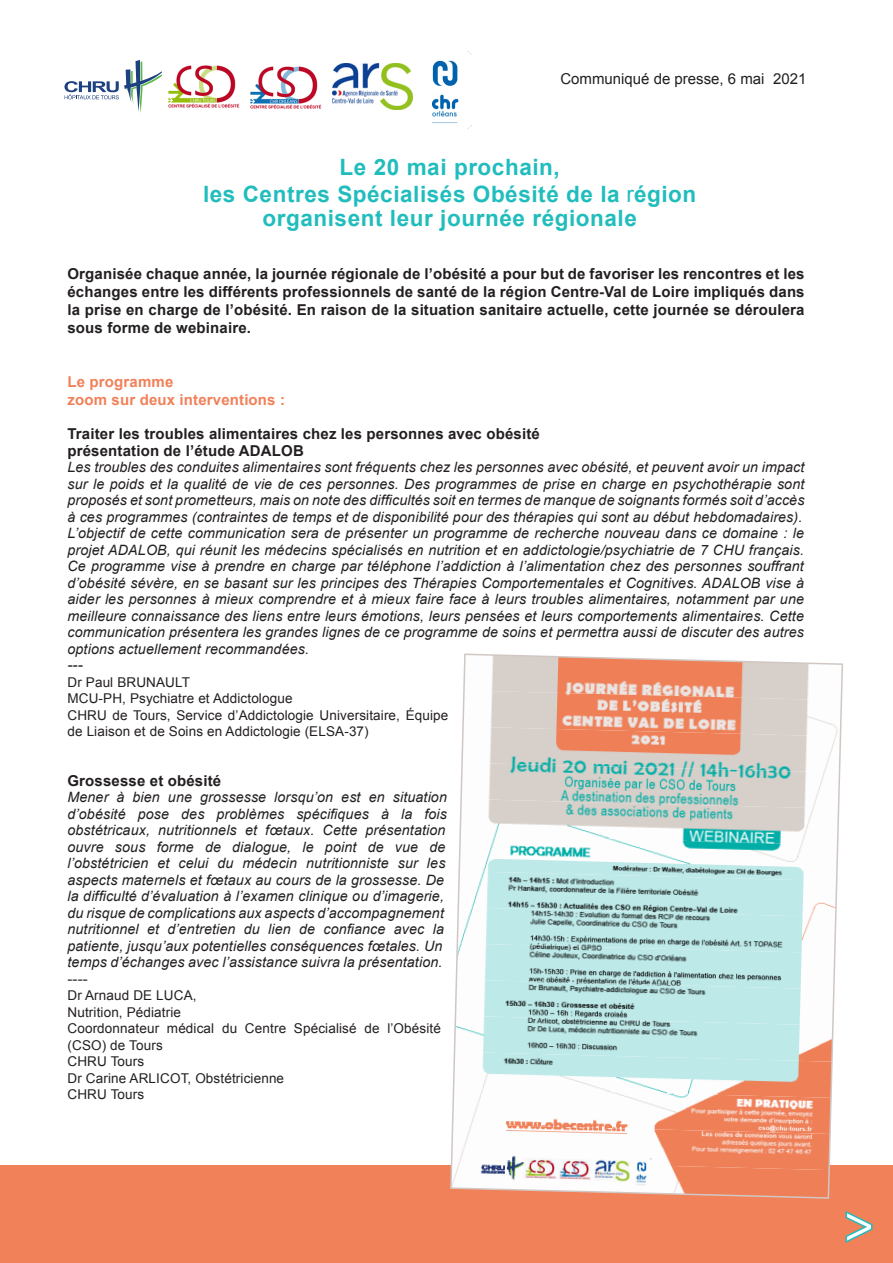
<style>
.page{position:relative;width:893px;height:1263px;background:#fff}
.page>*{position:absolute;margin:0;border:0;box-sizing:border-box;transform-origin:0 0}
.t1{font:700 54px "Minion Pro";color:#fff}
.t2{font:700 22.5px "Arial";letter-spacing:.025em;color:#21bdbd}
.t3{font:700 15px/18px "Arial";letter-spacing:.01em;color:#231f20;text-align:justify}
.t4{font:700 15px "Arial";letter-spacing:.01em;color:#f18159}
.t5{font:15px "Arial";color:#231f20}
.t6{font:italic 15px "Arial";color:#231f20}
.t7{font:italic 14.25px/16.5px "Arial";letter-spacing:.01em;color:#231f20;text-align:justify}
.t8{font:13.5px/16.5px "Arial";letter-spacing:.01em;color:#231f20}
.s1{font-weight:400}
</style>
<div class="page">
<div style="left:0;top:1165px;width:893px;height:98px;background:#f18159"></div>
<svg style="left:845px;top:1211px;width:28px;height:32px"></svg>
<img style="left:332px;top:64px;width:81px;height:45px">
<svg style="left:65px;top:60px;width:97px;height:53px"></svg>
<img style="left:432px;top:51px;width:39px;height:78px">
<img style="left:168px;top:65px;width:154px;height:44px">
<svg style="left:450px;top:653px;width:393px;height:546px"></svg>
<p class="t5" style="left:560px;top:69px;width:247px">Communiqué de presse, 6 mai 2021</p>
<p class="t2" style="left:340px;top:152px;width:222px">Le 20 mai prochain,</p>
<p class="t2" style="left:203px;top:179px;width:495px">les Centres Spécialisés Obésité de la <span class="s1">r</span>égion</p>
<p class="t2" style="left:262px;top:203px;width:376px">organisent leur journée régionale</p>
<p class="t3" style="left:68px;top:265px;width:739px">Organisée chaque année, la journée régionale de l’obésité a pour but de favoriser les rencontres et les échanges entre les différents professionnels de santé de la région Centre-Val de Loire impliqués dans la prise en charge de l’obésité. En raison de la situation sanitaire actuelle, cette journée se déroulera sous forme de webinaire.</p>
<p class="t4" style="left:68px;top:372px;width:107px">Le programme</p>
<p class="t4" style="left:68px;top:390px;width:219px">zoom sur deux interventions :</p>
<p class="t3" style="left:68px;top:425px;width:474px">Traiter les troubles alimentaires chez les personnes avec obésité</p>
<p class="t3" style="left:68px;top:442px;width:238px">présentation de l’étude ADALOB</p>
<p class="t7" style="left:68px;top:459px;width:738px">Les troubles des conduites alimentaires sont fréquents chez les personnes avec obésité, et peuvent avoir un impact sur le poids et la qualité de vie de ces personnes. Des programmes de prise en charge en psychothérapie sont proposés et sont prometteurs, mais on note des difficultés soit en termes de manque de soignants formés soit d’accès à ces programmes (contraintes de temps et de disponibilité pour des thérapies qui sont au début hebdomadaires).</p>
<p class="t7" style="left:68px;top:525px;width:738px">L’objectif de cette communication sera de présenter un programme de recherche nouveau dans ce domaine : le projet ADALOB, qui réunit les médecins spécialisés en nutrition et en addictologie/psychiatrie de 7 CHU français.<br>Ce programme vise à prendre en charge par téléphone l’addiction à l’alimentation chez des personnes souffrant d’obésité sévère, en se basant sur les principes des Thérapies Comportementales et Cognitives. ADALOB vise à aider les personnes à mieux comprendre et à mieux faire face à leurs troubles alimentaires, notamment par une meilleure connaissance des liens entre leurs émotions, leurs pensées et leurs comportements alimentaires. Cette communication présentera les grandes lignes de ce programme de soins et permettra aussi de discuter des autres options actuellement recommandées.</p>
<p class="t6" style="left:68px;top:655px;width:17px">---</p>
<p class="t8" style="left:68px;top:674px;width:124px">Dr Paul BRUNAULT</p>
<p class="t8" style="left:68px;top:690px;width:227px">MCU-PH, Psychiatre et Addictologue</p>
<p class="t8" style="left:68px;top:707px;width:382px">CHRU de Tours, Service d’Addictologie Universitaire, Équipe de Liaison et de Soins en Addictologie (ELSA-37)</p>
<p class="t3" style="left:68px;top:772px;width:155px">Grossesse et obésité</p>
<p class="t7" style="left:68px;top:789px;width:381px;text-align:left">Mener à bien une grossesse lorsqu’on est en situation d’obésité pose des problèmes spécifiques à la fois obstétricaux, nutritionnels et fœtaux. Cette présentation ouvre sous forme de dialogue, le point de vue de l’obstétricien et celui du médecin nutritionniste sur les aspects maternels et fœtaux au cours de la grossesse. De la difficulté d’évaluation à l’examen clinique ou d’imagerie, du risque de complications aux aspects d’accompagnement nutritionnel et d’entretien du lien de confiance avec la patiente, jusqu’aux potentielles conséquences fœtales. Un temps d’échanges avec l’assistance suivra la présentation.</p>
<p class="t5" style="left:68px;top:969px;width:22px">----</p>
<p class="t8" style="left:68px;top:987px;width:131px">Dr Arnaud DE LUCA,</p>
<p class="t8" style="left:68px;top:1004px;width:115px">Nutrition, Pédiatrie</p>
<p class="t8" style="left:68px;top:1020px;width:375px">Coordonnateur médical du Centre Spécialisé de l’Obésité (CSO) de Tours</p>
<p class="t8" style="left:68px;top:1053px;width:78px">CHRU Tours</p>
<p class="t8" style="left:68px;top:1070px;width:218px">Dr Carine ARLICOT, Obstétricienne</p>
<p class="t8" style="left:68px;top:1086px;width:78px">CHRU Tours</p>
<p class="t1" style="left:844px;top:1185px;width:31px">&gt;</p>
</div>
